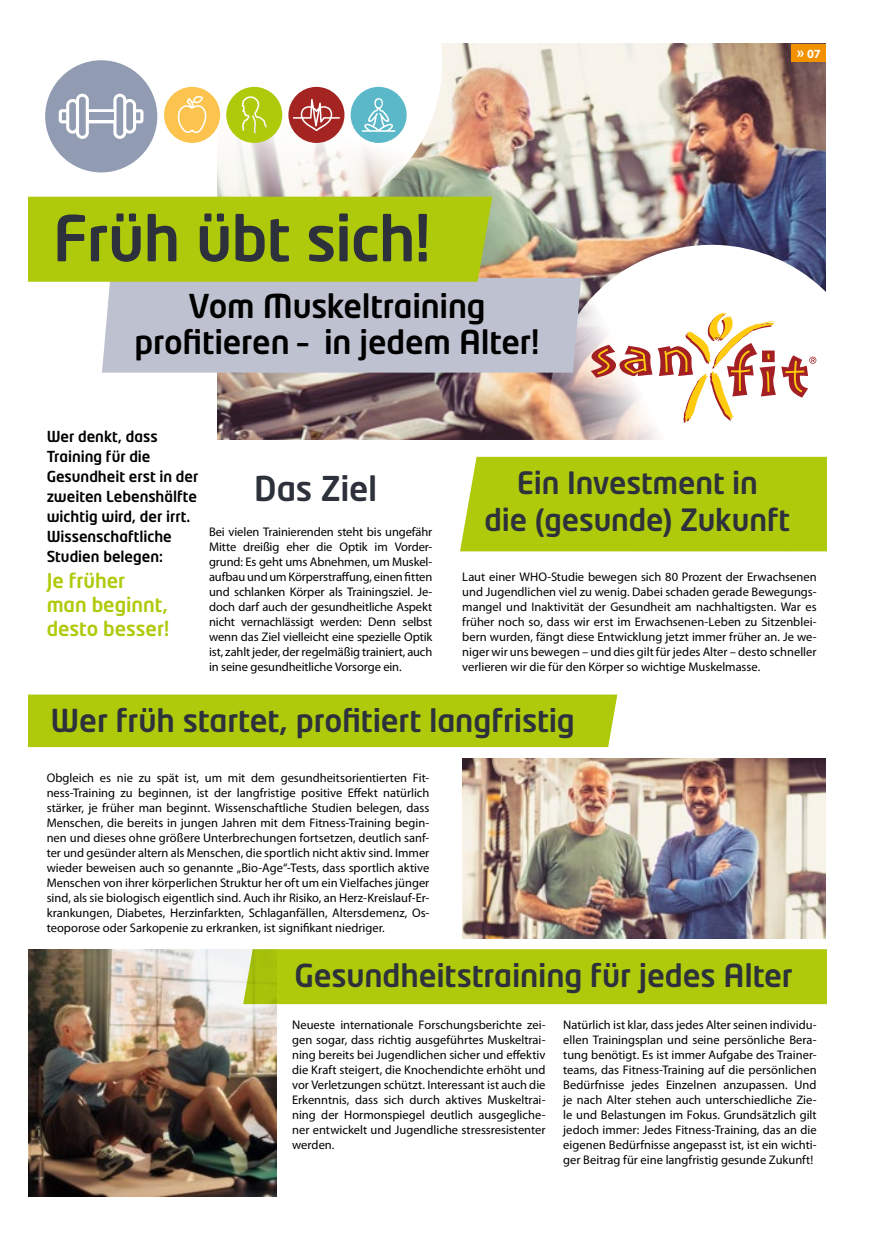
<style>
.page{position:relative;width:886px;height:1241px;background:#fff}
.page>*{position:absolute;margin:0;border:0;box-sizing:border-box;transform-origin:0 0}
.t1{font:500 62.25px "Neo Tech Std";letter-spacing:-.015em;color:#2d313b}
.t2{font:500 33.75px "Neo Tech Std";letter-spacing:-.01em;color:#2d313b}
.t3{font:500 32.5px/36.2px "Neo Tech Std";letter-spacing:-.005em;color:#000;text-align:center}
.t4{font:500 31.25px "Neo Tech Std";letter-spacing:-.005em;color:#2d313b}
.t5{font:500 30.38px/37.1px "Neo Tech Std";letter-spacing:-.005em;color:#2d313b;text-align:center}
.t6{font:500 20px/23.8px "Neo Tech Std";color:#afca0b}
.t7{font:500 15px/20px "Neo Tech Std";color:#000}
.t8{font:12.5px/15px "Myriad Pro";color:#000;text-align:justify}
.t9{font:700 12.5px "Myriad Pro";color:#fff}
.s1{font-size:16.25px}
</style>
<div class="page">
<img style="left:218px;top:43px;width:608px;height:396px">
<svg style="left:100px;top:43px;width:359px;height:154px"></svg>
<img style="left:526px;top:222px;width:301px;height:330px">
<svg style="left:591px;top:312px;width:225px;height:111px"></svg>
<img style="left:28px;top:949px;width:248px;height:247px">
<div style="left:791px;top:44px;width:35px;height:18px;background:#f39200"></div>
<div style="left:102px;top:278px;width:479px;height:94px;background:#bec1d0"></div>
<div style="left:460px;top:457px;width:367px;height:94px;background:#afca0b"></div>
<div style="left:28px;top:694px;width:589px;height:53px;background:#afca0b"></div>
<div style="left:243px;top:949px;width:584px;height:54px;background:#afca0b"></div>
<div style="left:28px;top:197px;width:464px;height:85px;background:#afca0b"></div>
<img style="left:462px;top:758px;width:364px;height:180px">
<svg style="left:288px;top:87px;width:56px;height:56px"></svg>
<svg style="left:226px;top:87px;width:56px;height:56px"></svg>
<svg style="left:45px;top:60px;width:112px;height:112px"></svg>
<svg style="left:164px;top:87px;width:56px;height:56px"></svg>
<svg style="left:351px;top:87px;width:56px;height:56px"></svg>
<div style="left:376px;top:99px;width:6px;height:8px;background:#5bb8c8;border-radius:50%"></div>
<h1 class="t1" style="left:53px;top:199px;width:379px">Früh übt sich!</h1>
<h3 class="t3" style="left:135px;top:287px;width:406px">Vom Muskeltraining profitieren – in jedem Alter!</h3>
<p class="t9" style="left:797px;top:45px;width:25px"><span class="s1">»</span> 07</p>
<p class="t7" style="left:47px;top:426px;width:153px">Wer denkt, dass<br>Training für die<br>Gesundheit erst in der zweiten Lebenshälfte wichtig wird, der irrt.<br>Wissenschaftliche<br>Studien belegen:</p>
<h3 class="t6" style="left:47px;top:568px;width:124px">Je früher man beginnt, desto besser!</h3>
<h2 class="t2" style="left:254px;top:467px;width:125px">Das Ziel</h2>
<h3 class="t5" style="left:484px;top:464px;width:307px">Ein Investment in<br>die (gesunde) Zukunft</h3>
<p class="t8" style="left:209px;top:524px;width:225px">Bei vielen Trainierenden steht bis ungefähr Mitte dreißig eher die Optik im Vorder&shy;grund: Es geht ums Abnehmen, um Muskel&shy;aufbau und um Körperstraffung, einen fitten und schlanken Körper als Trainingsziel. Je&shy;doch darf auch der gesundheitliche Aspekt nicht vernachlässigt werden: Denn selbst wenn das Ziel vielleicht eine spezielle Optik ist, zahlt jeder, der regelmäßig trainiert, auch in seine gesundheitliche Vorsorge ein.</p>
<p class="t8" style="left:462px;top:569px;width:356px">Laut einer WHO-Studie bewegen sich 80 Prozent der Erwachsenen und Jugendlichen viel zu wenig. Dabei schaden gerade Bewegungs&shy;mangel und Inaktivität der Gesundheit am nachhaltigsten. War es früher noch so, dass wir erst im Erwachsenen-Leben zu Sitzenblei&shy;bern wurden, fängt diese Entwicklung jetzt immer früher an. Je we&shy;niger wir uns bewegen – und dies gilt für jedes Alter – desto schneller verlieren wir die für den Körper so wichtige Muskelmasse.</p>
<h3 class="t4" style="left:51px;top:700px;width:526px">Wer früh startet, profitiert langfristig</h3>
<p class="t8" style="left:47px;top:770px;width:384px">Obgleich es nie zu spät ist, um mit dem gesundheitsorientierten Fit&shy;ness-Training zu beginnen, ist der langfristige positive Effekt natürlich stärker, je früher man beginnt. Wissenschaftliche Studien belegen, dass Menschen, die bereits in jungen Jahren mit dem Fitness-Training begin&shy;nen und dieses ohne größere Unterbrechungen fortsetzen, deutlich sanf&shy;ter und gesünder altern als Menschen, die sportlich nicht aktiv sind. Immer wieder beweisen auch so genannte „Bio-Age“-Tests, dass sportlich aktive Menschen von ihrer körperlichen Struktur her oft um ein Vielfaches jünger sind, als sie biologisch eigentlich sind. Auch ihr Risiko, an Herz-Kreislauf-Er&shy;krankungen, Diabetes, Herzinfarkten, Schlaganfällen, Altersdemenz, Os&shy;teoporose oder Sarkopenie zu erkranken, ist signifikant niedriger.</p>
<h3 class="t4" style="left:294px;top:955px;width:500px">Gesundheitstraining für jedes Alter</h3>
<p class="t8" style="left:292px;top:1016px;width:255px">Neueste internationale Forschungsberichte zei&shy;gen sogar, dass richtig ausgeführtes Muskeltrai&shy;ning bereits bei Jugendlichen sicher und effektiv die Kraft steigert, die Knochendichte erhöht und vor Verletzungen schützt. Interessant ist auch die Erkenntnis, dass sich durch aktives Muskeltrai&shy;ning der Hormonspiegel deutlich ausgegliche&shy;ner entwickelt und Jugendliche stressresistenter werden.</p>
<p class="t8" style="left:563px;top:1016px;width:255px">Natürlich ist klar, dass jedes Alter seinen individu&shy;ellen Trainingsplan und seine persönliche Bera&shy;tung benötigt. Es ist immer Aufgabe des Trainer&shy;teams, das Fitness-Training auf die persönlichen Bedürfnisse jedes Einzelnen anzupassen. Und je nach Alter stehen auch unterschiedliche Zie&shy;le und Belastungen im Fokus. Grundsätzlich gilt jedoch immer: Jedes Fitness-Training, das an die eigenen Bedürfnisse angepasst ist, ist ein wichti&shy;ger Beitrag für eine langfristig gesunde Zukunft!</p>
</div>
